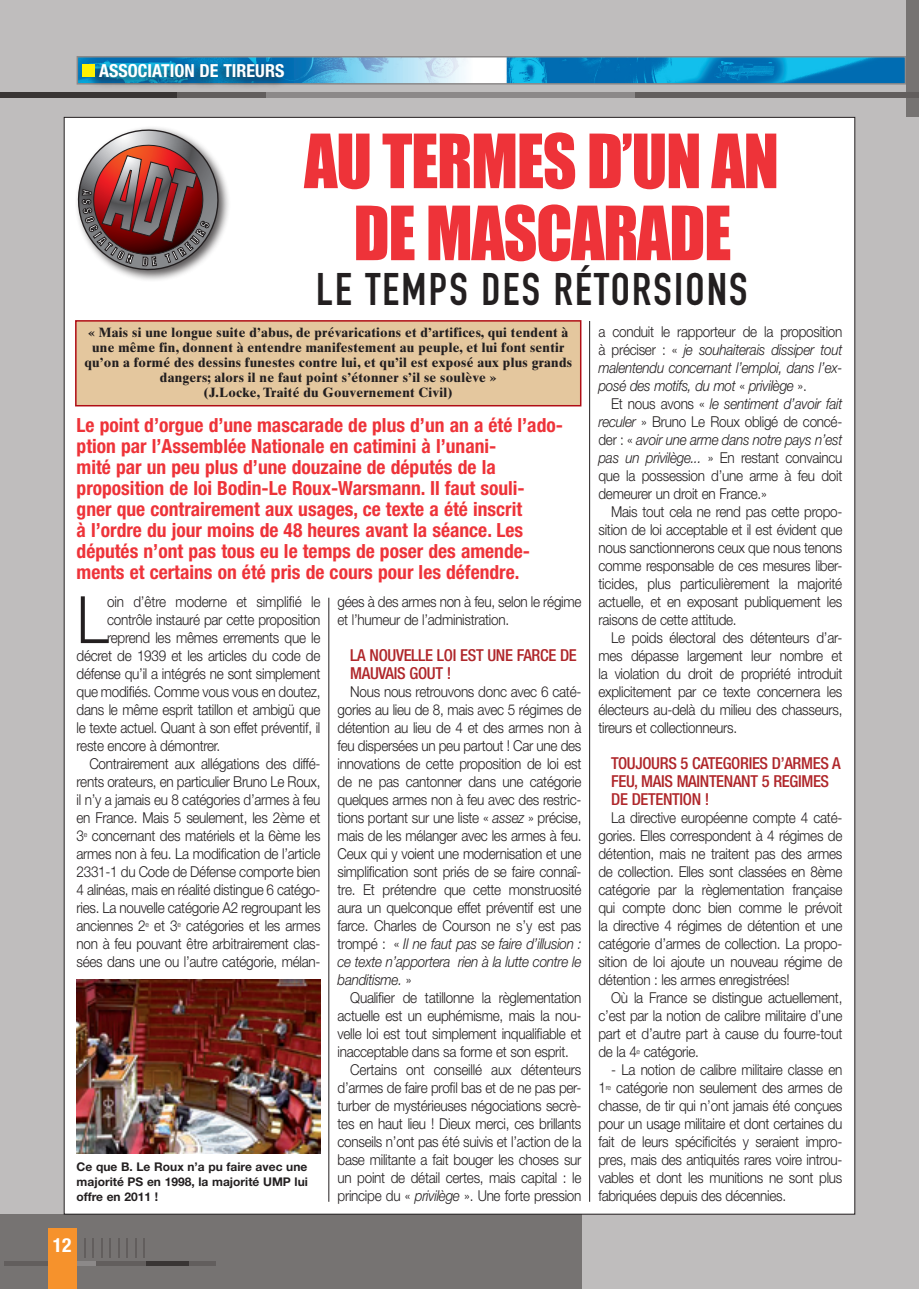
<style>
.page{position:relative;width:919px;height:1289px;background:#fff}
.page>*{position:absolute;margin:0;border:0;box-sizing:border-box;transform-origin:0 0}
.Article-Titre{font:69px/72px "Impact";letter-spacing:-.02em;color:#ee3339;text-align:center;scale:.95 1}
.Article-Texte_Lettri{font:300 65.4px "Helvetica Neue";color:#231f20;scale:.9 1}
.Article-Sous-titre{font:45px "DIN Engschrift";letter-spacing:.05em;color:#231f20}
.Artcle-Chapo{font:700 condensed 19.5px/21px "Helvetica Neue";color:#ee3339}
.t1{font:700 condensed 19.5px "Helvetica Neue";color:#fff}
.t2{font:700 condensed 18px "Helvetica Neue";color:#fff}
.Article-Inter{font:500 condensed 16.5px/18px "Helvetica Neue";letter-spacing:-.02em;color:#af262a}
.Article-Texte{font:300 15px/18px "Helvetica Neue";letter-spacing:-.02em;color:#231f20;text-align:justify;scale:.9 1}
.Article-Texte_Lettri-2{font:300 15px "Helvetica Neue";letter-spacing:-.02em;color:#231f20;scale:.9 1}
.Article-Texte-2{font:italic 300 15px/18px "Helvetica Neue";letter-spacing:-.02em;color:#231f20;text-align:justify;scale:.9 1}
.Encadré{font:700 13.5px/15px "Times Ten";letter-spacing:.02em;color:#231f20;text-align:center}
.Article-Légendes{font:700 12px/15px "Helvetica Neue";color:#231f20;text-align:justify}
.s1{font-style:normal}
.s2{font-style:italic}
</style>
<div class="page">
<div style="left:0;top:0;width:906px;height:1288px;background:#bfbdbd"></div>
<div style="left:0;top:1214px;width:581px;height:74px;background:#767372"></div>
<hr style="left:4px;top:1261px;width:212px;height:4px;background:#625e5d">
<hr style="left:53px;top:1261px;width:43px;height:4px;background:#8c8989">
<div style="left:48px;top:1228px;width:28px;height:60px;background:#f6922c"></div>
<svg style="left:84px;top:1238px;width:1px;height:19px"></svg>
<hr style="left:92px;top:1237px;width:2px;height:20px;background:#625e5d">
<svg style="left:101px;top:1238px;width:1px;height:19px"></svg>
<hr style="left:109px;top:1237px;width:2px;height:20px;background:#625e5d">
<svg style="left:118px;top:1238px;width:1px;height:19px"></svg>
<hr style="left:126px;top:1237px;width:2px;height:20px;background:#625e5d">
<svg style="left:135px;top:1238px;width:1px;height:19px"></svg>
<hr style="left:143px;top:1237px;width:2px;height:20px;background:#625e5d">
<hr style="left:146px;top:1261px;width:43px;height:4px;background:#393534">
<img style="left:80px;top:59px;width:823px;height:23px">
<div style="left:77px;top:56px;width:829px;height:29px;border:2px solid #8c8989"></div>
<div style="left:87px;top:59px;width:200px;height:29px;background:#231f20;opacity:.75"></div>
<div style="left:0;top:92px;width:906px;height:6px;background:#625e5d"></div>
<div style="left:266px;top:92px;width:369px;height:6px;background:#8c8989"></div>
<div style="left:0;top:92px;width:176px;height:6px;background:#393534"></div>
<div style="left:82px;top:64px;width:13px;height:13px;background:#fff101"></div>
<div style="left:906px;top:0;width:12px;height:1288px;background:#bfbdbd"></div>
<div style="left:906px;top:0;width:12px;height:117px;background:#767372"></div>
<div style="left:906px;top:92px;width:12px;height:6px;background:#625e5d"></div>
<div style="left:64px;top:117px;width:790px;height:1097px;background:#fff"></div>
<hr style="left:589px;top:321px;width:1px;height:880px;background:#231f20">
<div style="left:74px;top:125px;width:157px;height:157px;background:#231f20;opacity:.75"></div>
<svg style="left:74px;top:128px;width:151px;height:149px"></svg>
<hr style="left:328px;top:597px;width:1px;height:604px;background:#231f20">
<div style="left:75px;top:320px;width:506px;height:86px;background:#e4c79e;border:2px solid #b00d15"></div>
<img style="left:77px;top:979px;width:243px;height:174px">
<p class="t2" style="left:99px;top:59px;width:187px">Association de tireurs</p>
<p class="Article-Titre" style="left:304px;top:123px;width:501px">AU TERMES D’UN AN<br>DE MASCARADE</p>
<p class="Article-Sous-titre" style="left:316px;top:262px;width:433px">LE TEMPS DES RÉTORSIONS</p>
<p class="Encadré" style="left:84px;top:325px;width:489px">« Mais si une longue suite d’abus, de prévarications et d’artifices, qui tendent à une même fin, donnent à entendre manifestement au peuple, et lui font sentir qu’on a formé des dessins funestes contre lui, et qu’il est exposé aux plus grands dangers; alors il ne faut point s’étonner s’il se soulève »</p>
<p class="Encadré" style="left:203px;top:385px;width:251px">(J.Locke, Traité du Gouvernement Civil)</p>
<p class="Article-Texte-2" style="left:598px;top:322px;width:272px"><span class="s1">a conduit le rapporteur de la proposition à préciser : «</span> je souhaiterais dissiper tout malentendu concernant l’emploi, dans l’ex&shy;posé des motifs, du mot <span class="s1">«</span> privilège <span class="s1">».</span></p>
<p class="Article-Texte" style="left:598px;top:394px;width:272px;text-indent:13px">Et nous avons « <span class="s2">le sentiment d’avoir fait reculer</span> » Bruno Le Roux obligé de concé&shy;der : « <span class="s2">avoir une arme dans notre pays n’est pas un privilège...</span> » En restant convaincu que la possession d’une arme à feu doit demeurer un droit en France.»</p>
<p class="Article-Texte" style="left:598px;top:502px;width:272px;text-indent:13px">Mais tout cela ne rend pas cette propo&shy;sition de loi acceptable et il est évident que nous sanctionnerons ceux que nous tenons comme responsable de ces mesures liber&shy;ticides, plus particulièrement la majorité actuelle, et en exposant publiquement les raisons de cette attitude.</p>
<p class="Article-Texte" style="left:598px;top:628px;width:272px;text-indent:13px">Le poids électoral des détenteurs d’ar&shy;mes dépasse largement leur nombre et la violation du droit de propriété introduit explicitement par ce texte concernera les électeurs au-delà du milieu des chasseurs, tireurs et collectionneurs.</p>
<p class="Article-Inter" style="left:611px;top:754px;width:231px">TOUJOURS 5 CATEGORIES D’ARMES A<br>FEU, MAIS MAINTENANT 5 REGIMES<br>DE DETENTION !</p>
<p class="Article-Texte" style="left:598px;top:808px;width:272px;text-indent:13px">La directive européenne compte 4 caté&shy;gories. Elles correspondent à 4 régimes de détention, mais ne traitent pas des armes de collection. Elles sont classées en 8ème catégorie par la règlementation française qui compte donc bien comme le prévoit la directive 4 régimes de détention et une catégorie d’armes de collection. La propo&shy;sition de loi ajoute un nouveau régime de détention : les armes enregistrées!</p>
<p class="Article-Texte" style="left:598px;top:988px;width:272px;text-indent:13px">Où la France se distingue actuellement, c’est par la notion de calibre militaire d’une part et d’autre part à cause du fourre-tout de la 4<sup>e</sup> catégorie.</p>
<p class="Article-Texte" style="left:598px;top:1060px;width:272px;text-indent:13px">- La notion de calibre militaire classe en 1<sup>re</sup> catégorie non seulement des armes de chasse, de tir qui n’ont jamais été conçues pour un usage militaire et dont certaines du fait de leurs spécificités y seraient impro&shy;pres, mais des antiquités rares voire introu&shy;vables et dont les munitions ne sont plus fabriquées depuis des décennies.</p>
<p class="Artcle-Chapo" style="left:77px;top:414px;width:488px">Le point d’orgue d’une mascarade de plus d’un an a été l’ado&shy;ption par l’Assemblée Nationale en catimini à l’unani-<br>mité par un peu plus d’une douzaine de députés de la proposition de loi Bodin-Le Roux-Warsmann. Il faut souli&shy;gner que contrairement aux usages, ce texte a été inscrit<br>à l’ordre du jour moins de 48 heures avant la séance. Les députés n’ont pas tous eu le temps de poser des amende&shy;ments et certains on été pris de cours pour les défendre.</p>
<p class="Article-Texte_Lettri" style="left:77px;top:580px;width:37px">L</p>
<p class="Article-Texte_Lettri-2" style="left:107px;top:592px;width:238px">oin d’être moderne et simplifié le</p>
<p class="Article-Texte" style="left:337px;top:592px;width:272px">gées à des armes non à feu, selon le régime et l’humeur de l’administration.</p>
<p class="Article-Inter" style="left:350px;top:646px;width:228px">LA NOUVELLE LOI EST UNE FARCE DE<br>MAUVAIS GOUT !</p>
<p class="Article-Texte" style="left:337px;top:682px;width:272px;text-indent:13px">Nous nous retrouvons donc avec 6 caté&shy;gories au lieu de 8, mais avec 5 régimes de détention au lieu de 4 et des armes non à feu dispersées un peu partout ! Car une des innovations de cette proposition de loi est de ne pas cantonner dans une catégorie quelques armes non à feu avec des restric&shy;tions portant sur une liste « <span class="s2">assez</span> » précise, mais de les mélanger avec les armes à feu.<br>Ceux qui y voient une modernisation et une simplification sont priés de se faire connaî&shy;tre. Et prétendre que cette monstruosité aura un quelconque effet préventif est une farce. Charles de Courson ne s’y est pas trompé : « <span class="s2">Il ne faut pas se faire d’illusion : ce texte n’apportera rien à la lutte contre le banditisme.</span> »</p>
<p class="Article-Texte" style="left:337px;top:988px;width:272px;text-indent:13px">Qualifier de tatillonne la règlementation actuelle est un euphémisme, mais la nou&shy;velle loi est tout simplement inqualifiable et inacceptable dans sa forme et son esprit.</p>
<p class="Article-Texte" style="left:337px;top:1060px;width:272px;text-indent:13px">Certains ont conseillé aux détenteurs d’armes de faire profil bas et de ne pas per&shy;turber de mystérieuses négociations secrè&shy;tes en haut lieu ! Dieux merci, ces brillants conseils n’ont pas été suivis et l’action de la base militante a fait bouger les choses sur un point de détail certes, mais capital : le principe du « <span class="s2">privilège</span> ». Une forte pression</p>
<p class="Article-Texte_Lettri-2" style="left:107px;top:610px;width:239px">contrôle instauré par cette proposition</p>
<p class="Article-Texte_Lettri-2" style="left:107px;top:628px;width:239px">reprend les mêmes errements que le</p>
<p class="Article-Texte_Lettri-2" style="left:77px;top:646px;width:272px">décret de 1939 et les articles du code de</p>
<p class="Article-Texte_Lettri-2" style="left:77px;top:664px;width:272px">défense qu’il a intégrés ne sont simplement</p>
<p class="Article-Texte_Lettri-2" style="left:77px;top:682px;width:272px">que modifiés. Comme vous vous en doutez,</p>
<p class="Article-Texte_Lettri-2" style="left:77px;top:700px;width:272px">dans le même esprit tatillon et ambigü que</p>
<p class="Article-Texte_Lettri-2" style="left:77px;top:718px;width:272px">le texte actuel. Quant à son effet préventif, il</p>
<p class="Article-Texte_Lettri-2" style="left:77px;top:736px;width:161px">reste encore à démontrer.</p>
<p class="Article-Texte" style="left:77px;top:754px;width:272px;text-indent:13px">Contrairement aux allégations des diffé&shy;rents orateurs, en particulier Bruno Le Roux, il n’y a jamais eu 8 catégories d’armes à feu en France. Mais 5 seulement, les 2ème et 3<sup>e</sup> concernant des matériels et la 6ème les armes non à feu. La modification de l’article 2331-1 du Code de Défense comporte bien 4 alinéas, mais en réalité distingue 6 catégo&shy;ries. La nouvelle catégorie A2 regroupant les anciennes 2<sup>e</sup> et 3<sup>e</sup> catégories et les armes non à feu pouvant être arbitrairement clas&shy;sées dans une ou l’autre catégorie, mélan-</p>
<p class="Article-Légendes" style="left:77px;top:1159px;width:233px">Ce que B. Le Roux n’a pu faire avec une majorité PS en 1998, la majorité UMP lui offre en 2011 !</p>
<p class="t1" style="left:53px;top:1233px;width:20px">12</p>
</div>
